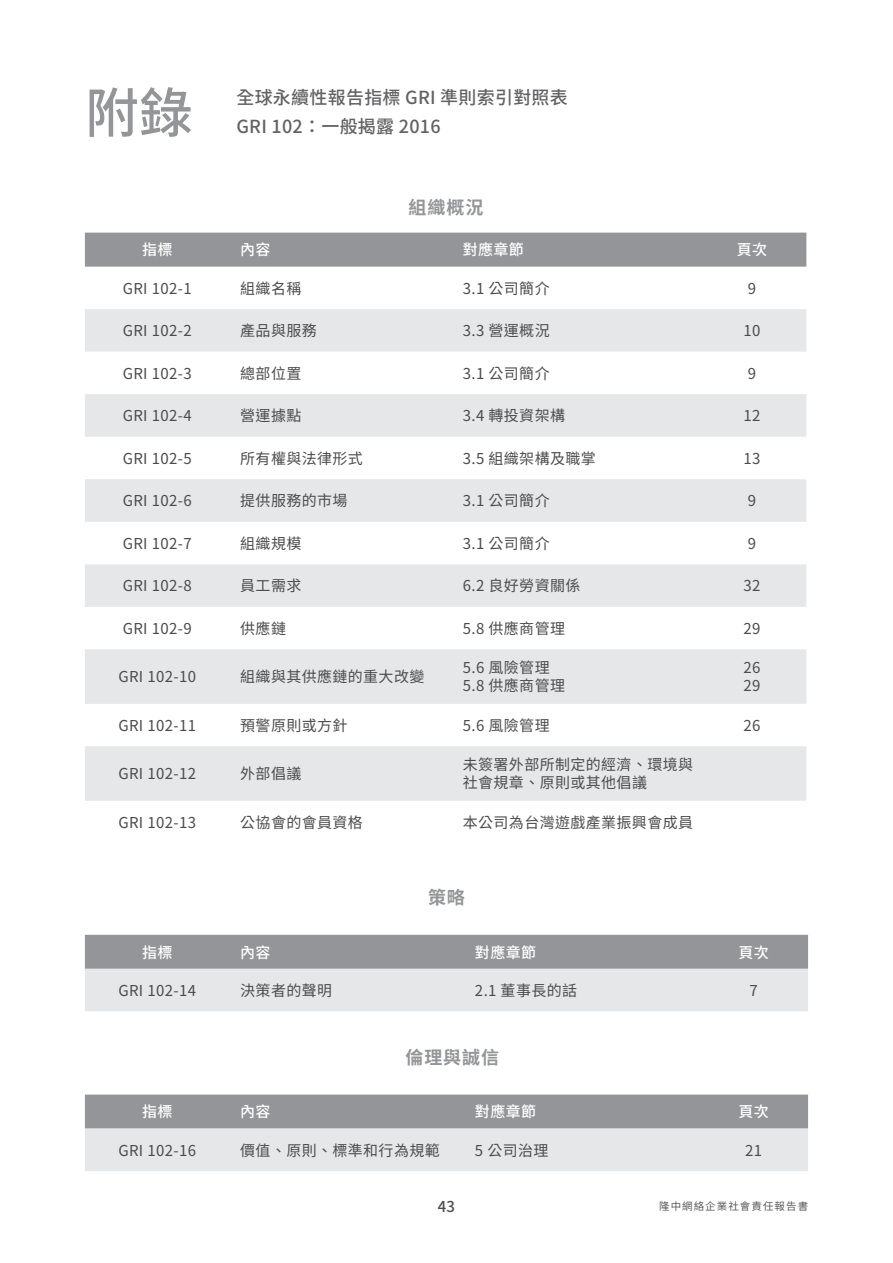
<style>
.page{position:relative;width:893px;height:1263px;background:#fff}
.page>*{position:absolute;margin:0;border:0;box-sizing:border-box;transform-origin:0 0}
.t1{font:500 54px "Noto Sans CJ Ktc";color:#939598}
.t2{font:500 18px/28.8px "Noto Sans CJ Ktc";letter-spacing:.015em;color:#636366}
.t3{font:700 18px "Noto Sans CJ Ktc";letter-spacing:.05em;color:#939598}
.t4{font:15px/18px "Noto Sans CJ Ktc";letter-spacing:.025em;color:#4b4c4d}
.t5{font:500 15px "Noto Sans CJ Ktc";letter-spacing:.025em;color:#fff}
.t6{font:500 15px "Noto Sans CJ Ktc";color:#4b4c4d}
.t7{font:600 10.5px "Noto Sans CJ Ktc";letter-spacing:.1em;color:#4b4c4d}
</style>
<div class="page">
<div style="left:85px;top:233px;width:721px;height:34px;background:#939598"></div>
<svg style="left:85px;top:309px;width:721px;height:492px;fill:#e6e7e9"></svg>
<svg style="left:85px;top:935px;width:723px;height:76px;background:#c1c2c5"></svg>
<svg style="left:85px;top:1094px;width:723px;height:77px;background:#c1c3c5"></svg>
<h1 class="t1" style="left:85px;top:82px;width:109px">附錄</h1>
<p class="t2" style="left:236px;top:83px;width:333px">全球永續性報告指標 GRI 準則索引對照表<br>GRI 102：一般揭露 2016</p>
<p class="t3" style="left:409px;top:197px;width:76px">組織概況</p>
<p class="t5" style="left:142px;top:241px;width:32px">指標</p>
<p class="t5" style="left:240px;top:241px;width:32px">內容</p>
<p class="t5" style="left:463px;top:241px;width:63px">對應章節</p>
<p class="t5" style="left:737px;top:241px;width:32px">頁次</p>
<p class="t4" style="left:123px;top:279px;width:71px">GRI 102-1</p>
<p class="t4" style="left:240px;top:279px;width:63px">組織名稱</p>
<p class="t4" style="left:463px;top:279px;width:88px">3.1 公司簡介</p>
<p class="t4" style="left:748px;top:279px;width:10px">9</p>
<p class="t4" style="left:123px;top:322px;width:71px">GRI 102-2</p>
<p class="t4" style="left:240px;top:322px;width:78px">產品與服務</p>
<p class="t4" style="left:463px;top:322px;width:88px">3.3 營運概況</p>
<p class="t4" style="left:743px;top:322px;width:19px">10</p>
<p class="t4" style="left:123px;top:364px;width:71px">GRI 102-3</p>
<p class="t4" style="left:240px;top:364px;width:63px">總部位置</p>
<p class="t4" style="left:463px;top:364px;width:88px">3.1 公司簡介</p>
<p class="t4" style="left:748px;top:364px;width:10px">9</p>
<p class="t4" style="left:123px;top:407px;width:71px">GRI 102-4</p>
<p class="t4" style="left:240px;top:407px;width:63px">營運據點</p>
<p class="t4" style="left:463px;top:407px;width:104px">3.4 轉投資架構</p>
<p class="t4" style="left:743px;top:407px;width:19px">12</p>
<p class="t4" style="left:123px;top:449px;width:71px">GRI 102-5</p>
<p class="t4" style="left:240px;top:449px;width:124px">所有權與法律形式</p>
<p class="t4" style="left:463px;top:449px;width:134px">3.5 組織架構及職掌</p>
<p class="t4" style="left:743px;top:449px;width:19px">13</p>
<p class="t4" style="left:123px;top:492px;width:71px">GRI 102-6</p>
<p class="t4" style="left:240px;top:492px;width:109px">提供服務的市場</p>
<p class="t4" style="left:463px;top:492px;width:88px">3.1 公司簡介</p>
<p class="t4" style="left:748px;top:492px;width:10px">9</p>
<p class="t4" style="left:123px;top:535px;width:71px">GRI 102-7</p>
<p class="t4" style="left:240px;top:535px;width:63px">組織規模</p>
<p class="t4" style="left:463px;top:535px;width:88px">3.1 公司簡介</p>
<p class="t4" style="left:748px;top:535px;width:10px">9</p>
<p class="t4" style="left:123px;top:577px;width:71px">GRI 102-8</p>
<p class="t4" style="left:240px;top:577px;width:63px">員工需求</p>
<p class="t4" style="left:463px;top:577px;width:119px">6.2 良好勞資關係</p>
<p class="t4" style="left:743px;top:577px;width:19px">32</p>
<p class="t4" style="left:123px;top:620px;width:71px">GRI 102-9</p>
<p class="t4" style="left:240px;top:620px;width:47px">供應鏈</p>
<p class="t4" style="left:463px;top:620px;width:104px">5.8 供應商管理</p>
<p class="t4" style="left:743px;top:620px;width:19px">29</p>
<p class="t4" style="left:118px;top:668px;width:79px">GRI 102-10</p>
<p class="t4" style="left:240px;top:668px;width:186px">組織與其供應鏈的重大改變</p>
<p class="t4" style="left:463px;top:659px;width:104px">5.6 風險管理<br>5.8 供應商管理</p>
<p class="t4" style="left:743px;top:659px;width:19px">26<br>29</p>
<p class="t4" style="left:118px;top:717px;width:79px">GRI 102-11</p>
<p class="t4" style="left:240px;top:717px;width:109px">預警原則或方針</p>
<p class="t4" style="left:463px;top:717px;width:88px">5.6 風險管理</p>
<p class="t4" style="left:743px;top:717px;width:19px">26</p>
<p class="t4" style="left:118px;top:765px;width:79px">GRI 102-12</p>
<p class="t4" style="left:240px;top:765px;width:63px">外部倡議</p>
<p class="t4" style="left:463px;top:756px;width:232px">未簽署外部所制定的經濟、環境與社會規章、原則或其他倡議</p>
<p class="t4" style="left:118px;top:813px;width:79px">GRI 102-13</p>
<p class="t4" style="left:240px;top:813px;width:124px">公協會的會員資格</p>
<p class="t4" style="left:463px;top:813px;width:232px">本公司為台灣遊戲產業振興會成員</p>
<p class="t3" style="left:428px;top:887px;width:38px">策略</p>
<p class="t5" style="left:142px;top:943px;width:32px">指標</p>
<p class="t5" style="left:240px;top:943px;width:32px">內容</p>
<p class="t5" style="left:475px;top:943px;width:63px">對應章節</p>
<p class="t5" style="left:738px;top:943px;width:32px">頁次</p>
<p class="t4" style="left:118px;top:981px;width:79px">GRI 102-14</p>
<p class="t4" style="left:240px;top:981px;width:93px">決策者的聲明</p>
<p class="t4" style="left:475px;top:981px;width:104px">2.1 董事長的話</p>
<p class="t4" style="left:749px;top:981px;width:10px">7</p>
<p class="t3" style="left:405px;top:1047px;width:95px">倫理與誠信</p>
<p class="t5" style="left:142px;top:1103px;width:32px">指標</p>
<p class="t5" style="left:240px;top:1103px;width:32px">內容</p>
<p class="t5" style="left:475px;top:1103px;width:63px">對應章節</p>
<p class="t5" style="left:738px;top:1103px;width:32px">頁次</p>
<p class="t4" style="left:118px;top:1141px;width:79px">GRI 102-16</p>
<p class="t4" style="left:240px;top:1141px;width:201px">價值、原則、標準和行為規範</p>
<p class="t4" style="left:475px;top:1141px;width:75px">5 公司治理</p>
<p class="t4" style="left:745px;top:1141px;width:19px">21</p>
<p class="t6" style="left:438px;top:1198px;width:19px">43</p>
<p class="t7" style="left:659px;top:1200px;width:151px">隆中網絡企業社會責任報告書</p>
</div>
